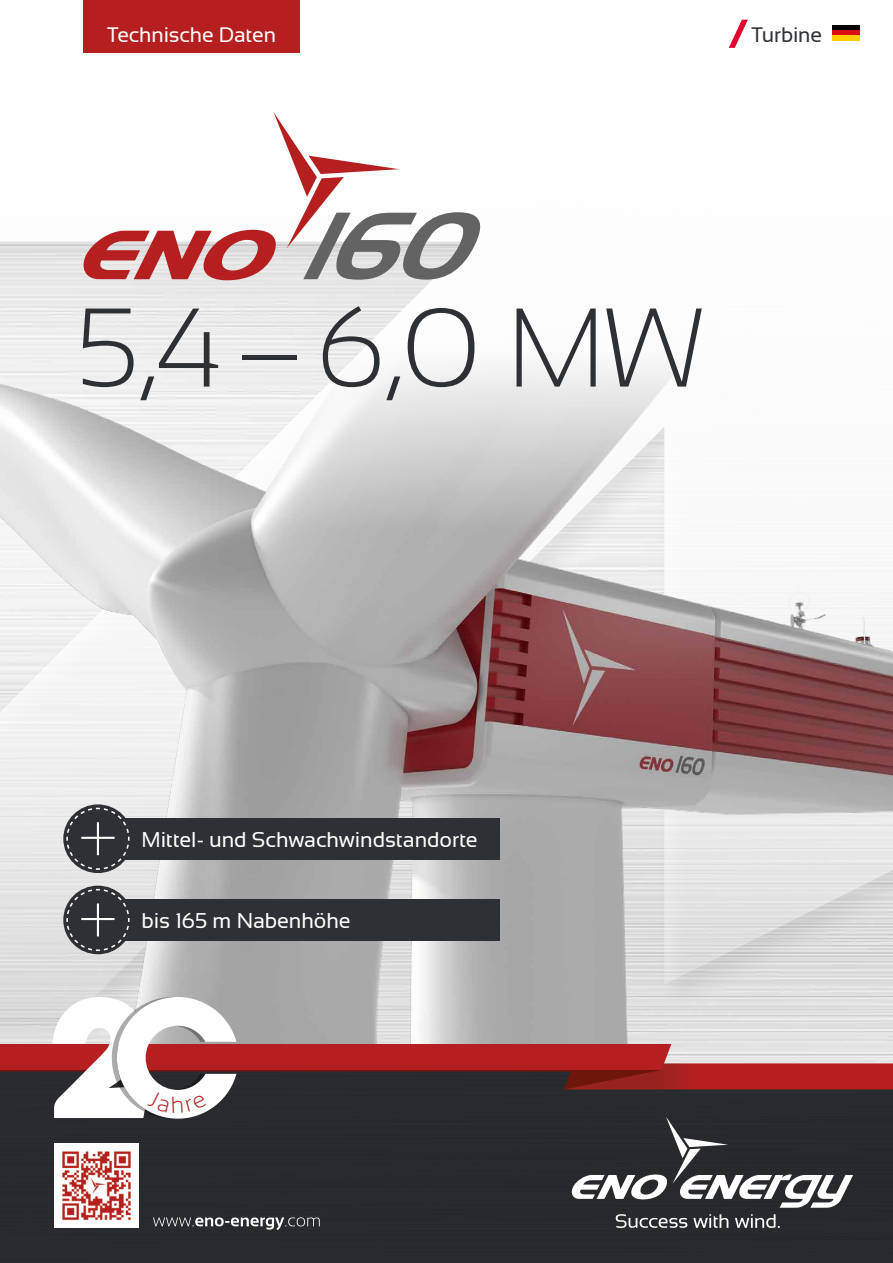
<style>
.page{position:relative;width:893px;height:1263px;background:#fff}
.page>*{position:absolute;margin:0;border:0;box-sizing:border-box;transform-origin:0 0}
.t1{font:300 111.75px "Sansation";color:#2d3034}
.t2{font:21.45px "Sansation";letter-spacing:-.005em;color:#fff}
.t3{font:21px "Sansation";letter-spacing:-.005em;color:#fff}
.t4{font:21px "Sansation";letter-spacing:-.005em;color:#2d3034}
</style>
<div class="page">
<svg style="left:0;top:0;width:860px;height:350px"></svg>
<img style="left:0;top:350px;width:893px;height:647px">
<img style="left:0;top:350px;width:266px;height:335px">
<div style="left:0;top:1208px;width:893px;height:55px;background:#282a2e"></div>
<svg style="left:616px;top:1214px;width:164px;height:14px;background:#616366"></svg>
<svg style="left:153px;top:1217px;width:167px;height:13px;background:#5f6164"></svg>
<div style="left:54px;top:1143px;width:85px;height:85px;background:#fff"></div>
<img style="left:62px;top:1208px;width:69px;height:13px">
<div style="left:84px;top:0;width:216px;height:52px;background:#b51f1f"></div>
<div style="left:832px;top:26px;width:28px;height:5px;background:#000"></div>
<div style="left:832px;top:31px;width:28px;height:5px;background:#dc0d15"></div>
<div style="left:832px;top:36px;width:28px;height:5px;background:#ffcd00"></div>
<svg style="left:729px;top:20px;width:19px;height:28px"></svg>
<svg style="left:80px;top:112px;width:319px;height:168px"></svg>
<svg style="left:303px;top:212px;width:183px;height:68px"></svg>
<div style="left:116px;top:899px;width:384px;height:42px;background:#2d3034"></div>
<div style="left:63px;top:886px;width:70px;height:68px;background:#2d3034;border-radius:50%"></div>
<svg style="left:66px;top:888px;width:64px;height:64px"></svg>
<div style="left:116px;top:818px;width:384px;height:41px;background:#2d3034"></div>
<div style="left:63px;top:804px;width:70px;height:69px;background:#2d3034;border-radius:50%"></div>
<svg style="left:66px;top:807px;width:64px;height:63px"></svg>
<svg style="left:0;top:997px;width:893px;height:211px;background:#726062"></svg>
<p class="t3" style="left:107px;top:23px;width:171px">Technische Daten</p>
<p class="t4" style="left:751px;top:23px;width:72px">Turbine</p>
<h1 class="t1" style="left:77px;top:285px;width:631px">5,4–6,0 MW</h1>
<p class="t2" style="left:142px;top:827px;width:338px">Mittel- und Schwachwindstandorte</p>
<p class="t2" style="left:142px;top:908px;width:211px">bis 165 m Nabenhöhe</p>
</div>
